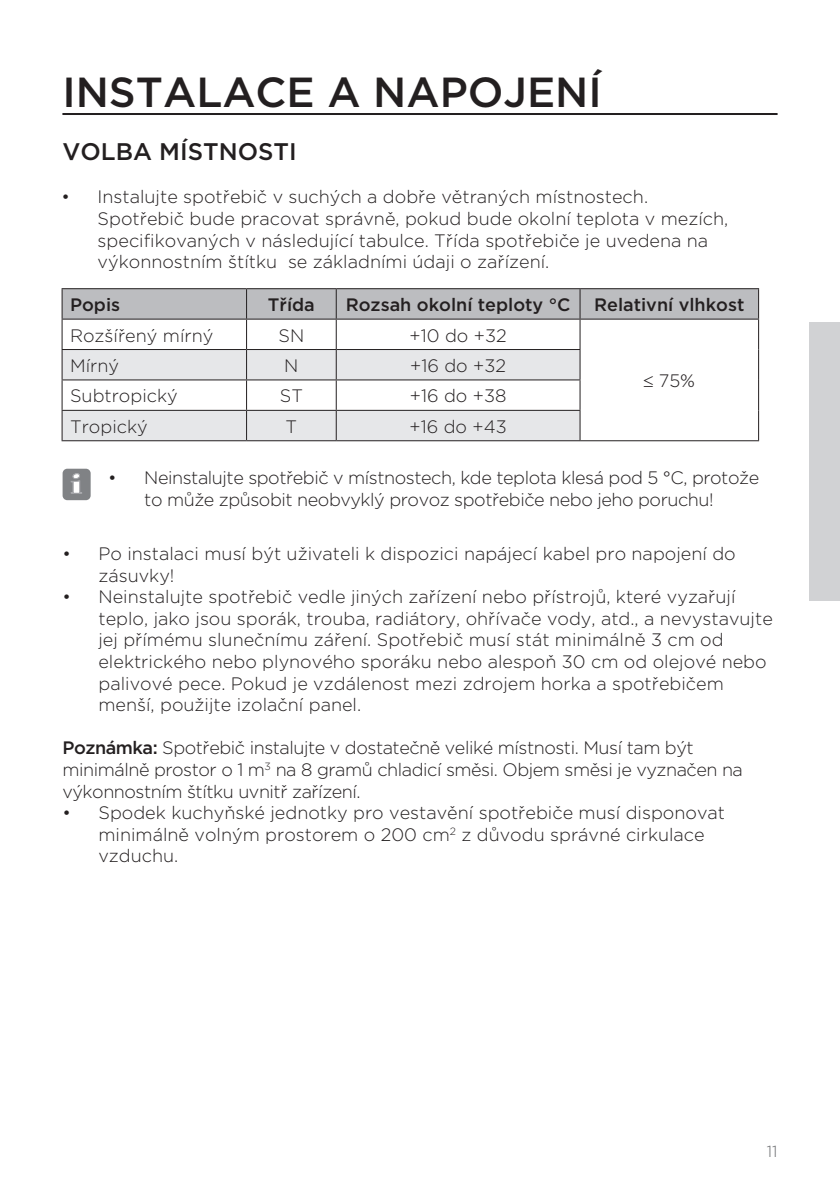
<style>
.page{position:relative;width:840px;height:1191px;background:#fff}
.page>*{position:absolute;margin:0;border:0;box-sizing:border-box;transform-origin:0 0}
.glavni_naslov{font:500 42px "Gotham";color:#231f20}
.t1{font:900 29.2px "Bodoni MT Black";color:#fff}
.podnaslov1-1{font:500 24px "Gotham";color:#231f20}
.besedilo{font:300 18px/21.6px "Gotham";color:#231f20}
.besedilo-2{font:300 18px/21.6px "Gotham";letter-spacing:-.025em;color:#231f20;text-align:center}
.besedilo_drobno{font:300 18px "Gotham";color:#231f20}
.besedilo_drobno-2{font:500 18px "Gotham";color:#231f20}
.t2{font:300 16px "Gotham";color:#6c6d70}
.s1{font-weight:500}
</style>
<div class="page">
<div style="left:808px;top:322px;width:31px;height:279px;background:#d1d2d4"></div>
<hr style="left:62px;top:113px;width:715px;height:2px;background:#231f20">
<svg style="left:63px;top:380px;width:516px;height:60px;fill:#e6e7e9"></svg>
<hr style="left:62px;top:288px;width:184px;height:1px;background:#231f20">
<hr style="left:246px;top:288px;width:90px;height:1px;background:#231f20">
<hr style="left:336px;top:288px;width:243px;height:1px;background:#231f20">
<hr style="left:579px;top:288px;width:179px;height:1px;background:#231f20">
<svg style="left:62px;top:289px;width:696px;height:90px"></svg>
<hr style="left:757px;top:349px;width:1px;height:31px;background:#231f20">
<hr style="left:62px;top:379px;width:184px;height:1px;background:#231f20">
<hr style="left:62px;top:380px;width:1px;height:30px;background:#231f20">
<hr style="left:246px;top:379px;width:90px;height:1px;background:#231f20">
<hr style="left:246px;top:380px;width:1px;height:30px;background:#231f20">
<hr style="left:336px;top:379px;width:244px;height:1px;background:#231f20">
<hr style="left:335px;top:380px;width:1px;height:30px;background:#231f20">
<hr style="left:579px;top:380px;width:1px;height:30px;background:#231f20">
<hr style="left:757px;top:380px;width:1px;height:30px;background:#231f20">
<hr style="left:62px;top:410px;width:184px;height:1px;background:#231f20">
<svg style="left:62px;top:411px;width:1px;height:29px"></svg>
<hr style="left:246px;top:410px;width:90px;height:1px;background:#231f20">
<svg style="left:246px;top:411px;width:1px;height:29px"></svg>
<hr style="left:336px;top:410px;width:244px;height:1px;background:#231f20">
<svg style="left:335px;top:411px;width:1px;height:29px"></svg>
<svg style="left:579px;top:411px;width:1px;height:29px"></svg>
<hr style="left:757px;top:410px;width:1px;height:30px;background:#231f20">
<hr style="left:62px;top:440px;width:184px;height:1px;background:#231f20">
<hr style="left:246px;top:440px;width:90px;height:1px;background:#231f20">
<hr style="left:336px;top:440px;width:243px;height:1px;background:#231f20">
<hr style="left:579px;top:440px;width:179px;height:1px;background:#231f20">
<div style="left:63px;top:469px;width:28px;height:31px;background:#808285;border-radius:5px"></div>
<p class="glavni_naslov" style="left:62px;top:65px;width:540px">INSTALACE A NAPOJENÍ</p>
<p class="podnaslov1-1" style="left:62px;top:136px;width:235px">VOLBA MÍSTNOSTI</p>
<p class="besedilo" style="left:98px;top:186px;width:632px;text-indent:-36px">• Instalujte spotřebič v suchých a dobře větraných místnostech.<br>Spotřebič bude pracovat správně, pokud bude okolní teplota v mezích, specifikovaných v následující tabulce. Třída spotřebiče je uvedena na výkonnostním štítku se základními údaji o zařízení.</p>
<p class="besedilo_drobno-2" style="left:70px;top:293px;width:52px">Popis</p>
<p class="besedilo_drobno-2" style="left:268px;top:293px;width:48px">Třída</p>
<p class="besedilo_drobno-2" style="left:345px;top:293px;width:226px">Rozsah okolní teploty °C</p>
<p class="besedilo_drobno-2" style="left:593px;top:293px;width:152px">Relativní vlhkost</p>
<p class="besedilo_drobno" style="left:70px;top:324px;width:145px">Rozšířený mírný</p>
<p class="besedilo_drobno" style="left:278px;top:324px;width:27px">SN</p>
<p class="besedilo_drobno" style="left:409px;top:324px;width:98px">+10 do +32</p>
<p class="besedilo_drobno" style="left:643px;top:369px;width:53px">≤ 75%</p>
<p class="besedilo_drobno" style="left:70px;top:354px;width:50px">Mírný</p>
<p class="besedilo_drobno" style="left:284px;top:354px;width:16px">N</p>
<p class="besedilo_drobno" style="left:410px;top:354px;width:97px">+16 do +32</p>
<p class="besedilo_drobno" style="left:70px;top:384px;width:109px">Subtropický</p>
<p class="besedilo_drobno" style="left:279px;top:384px;width:25px">ST</p>
<p class="besedilo_drobno" style="left:409px;top:384px;width:98px">+16 do +38</p>
<p class="besedilo_drobno" style="left:70px;top:415px;width:79px">Tropický</p>
<p class="besedilo_drobno" style="left:285px;top:415px;width:13px">T</p>
<p class="besedilo_drobno" style="left:409px;top:415px;width:99px">+16 do +43</p>
<p class="besedilo-2" style="left:108px;top:466px;width:652px">• Neinstalujte spotřebič v místnostech, kde teplota klesá pod 5 °C, protože to může způsobit neobvyklý provoz spotřebiče nebo jeho poruchu!</p>
<p class="t1" style="left:71px;top:464px;width:12px">i</p>
<p class="besedilo" style="left:98px;top:542px;width:638px;text-indent:-36px">• Po instalaci musí být uživateli k dispozici napájecí kabel pro napojení do zásuvky!</p>
<p class="besedilo" style="left:98px;top:585px;width:675px;text-indent:-36px">• Neinstalujte spotřebič vedle jiných zařízení nebo přístrojů, které vyzařují teplo, jako jsou sporák, trouba, radiátory, ohřívače vody, atd., a nevystavujte jej přímému slunečnímu záření. Spotřebič musí stát minimálně 3 cm od elektrického nebo plynového sporáku nebo alespoň 30 cm od olejové nebo palivové pece. Pokud je vzdálenost mezi zdrojem horka a spotřebičem menší, použijte izolační panel.</p>
<p class="besedilo-2" style="left:62px;top:736px;width:681px;text-align:left"><span class="s1">Poznámka:</span> Spotřebič instalujte v dostatečně veliké místnosti. Musí tam být minimálně prostor o 1 m<sup>3</sup> na 8 gramů chladicí směsi. Objem směsi je vyznačen na výkonnostním štítku uvnitř zařízení.</p>
<p class="besedilo" style="left:98px;top:801px;width:627px;text-indent:-36px">• Spodek kuchyňské jednotky pro vestavění spotřebiče musí disponovat minimálně volným prostorem o 200 cm<sup>2</sup> z důvodu správné cirkulace vzduchu.</p>
<p class="t2" style="left:766px;top:1140px;width:12px">11</p>
</div>
